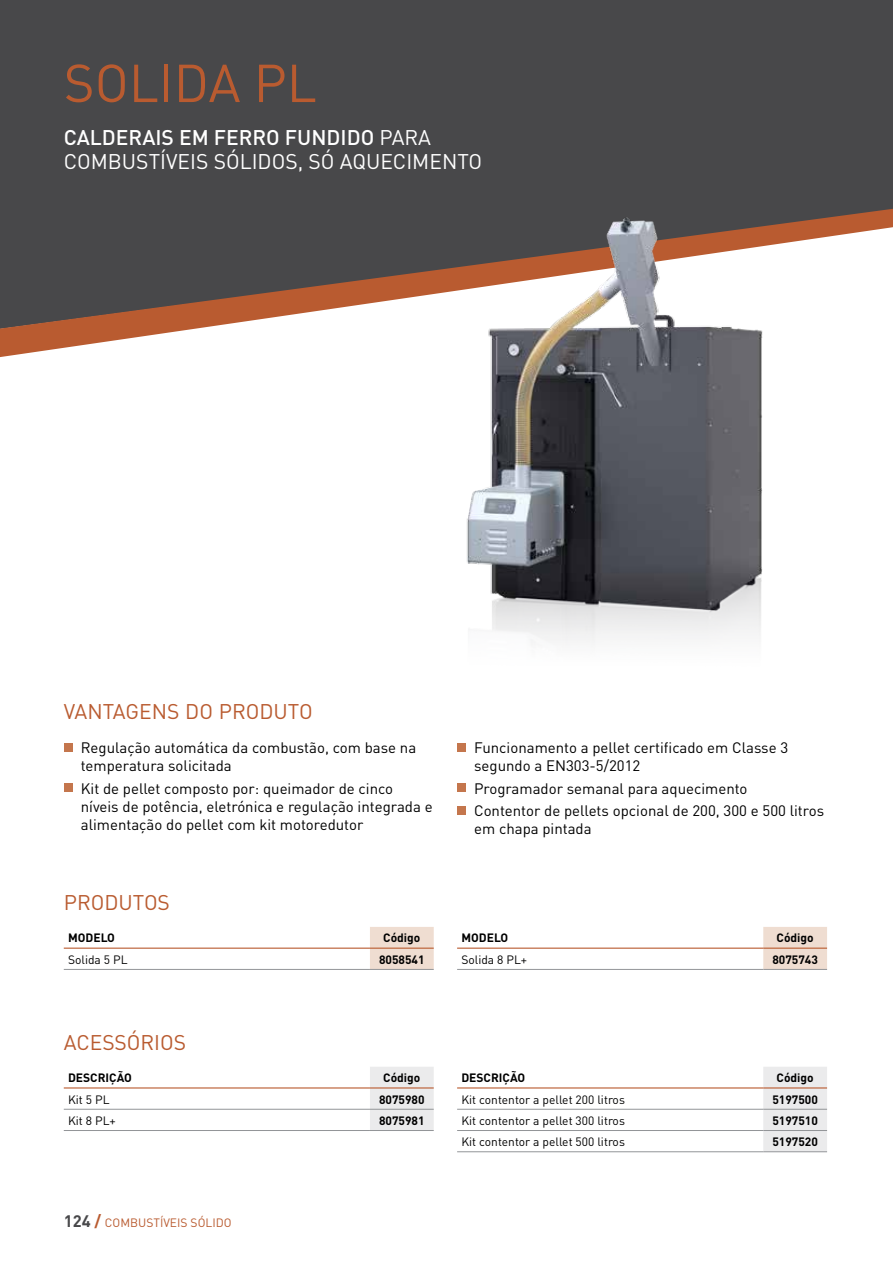
<style>
.page{position:relative;width:893px;height:1263px;background:#fff}
.page>*{position:absolute;margin:0;border:0;box-sizing:border-box;transform-origin:0 0}
.t1{font:52.5px "DIN";color:#b95b30}
.t2{font:21px "DIN";color:#b95b30}
.t3{font:21px "DIN";color:#fff}
.t4{font:500 21px "DIN";color:#fff}
.t5{font:15px/18px "DIN";color:#000}
.t6{font:12px "DIN";color:#000}
.t7{font:700 12px "DIN";color:#000}
.t8{font:12px "DIN";color:#b95b30}
.s1{font-weight:400}
.s2{font-weight:700;font-size:16.5px;color:#48484a}
.s3{font-weight:700;font-size:16.5px}
</style>
<div class="page">
<div style="left:0;top:0;width:893px;height:209px;background:#48484a"></div>
<svg style="left:0;top:209px;width:893px;height:148px;fill:#48484a"></svg>
<div style="left:64px;top:743px;width:8px;height:9px;background:#c4764d"></div>
<div style="left:64px;top:784px;width:8px;height:8px;background:#c4764d"></div>
<div style="left:457px;top:743px;width:9px;height:9px;background:#c4764d"></div>
<div style="left:457px;top:784px;width:9px;height:8px;background:#c4764d"></div>
<div style="left:457px;top:806px;width:9px;height:8px;background:#c4764d"></div>
<div style="left:370px;top:927px;width:64px;height:42px;background:#efddd1"></div>
<hr style="left:64px;top:969px;width:306px;height:1px;background:#939598">
<hr style="left:370px;top:969px;width:64px;height:1px;background:#939598">
<hr style="left:64px;top:947px;width:306px;height:2px;background:#b95b30">
<hr style="left:370px;top:947px;width:64px;height:2px;background:#b95b30">
<div style="left:763px;top:927px;width:64px;height:42px;background:#efddd1"></div>
<hr style="left:457px;top:969px;width:306px;height:1px;background:#939598">
<hr style="left:763px;top:969px;width:64px;height:1px;background:#939598">
<hr style="left:457px;top:947px;width:306px;height:2px;background:#b95b30">
<hr style="left:763px;top:947px;width:64px;height:2px;background:#b95b30">
<div style="left:763px;top:1067px;width:64px;height:84px;background:#ebebec"></div>
<hr style="left:457px;top:1109px;width:306px;height:1px;background:#939598">
<hr style="left:457px;top:1130px;width:306px;height:1px;background:#939598">
<hr style="left:457px;top:1087px;width:306px;height:1px;background:#b95b30">
<hr style="left:457px;top:1151px;width:306px;height:1px;background:#939598">
<hr style="left:763px;top:1109px;width:64px;height:1px;background:#939598">
<hr style="left:763px;top:1130px;width:64px;height:1px;background:#939598">
<hr style="left:763px;top:1151px;width:64px;height:1px;background:#939598">
<hr style="left:763px;top:1087px;width:64px;height:1px;background:#b95b30">
<div style="left:370px;top:1067px;width:64px;height:63px;background:#ebebec"></div>
<hr style="left:64px;top:1130px;width:306px;height:1px;background:#939598">
<hr style="left:64px;top:1109px;width:306px;height:1px;background:#939598">
<hr style="left:370px;top:1109px;width:64px;height:1px;background:#939598">
<hr style="left:370px;top:1130px;width:64px;height:1px;background:#939598">
<hr style="left:64px;top:1087px;width:306px;height:1px;background:#b95b30">
<hr style="left:370px;top:1087px;width:64px;height:1px;background:#b95b30">
<img style="left:360px;top:193px;width:511px;height:450px">
<h1 class="t1" style="left:64px;top:50px;width:254px">SOLIDA PL</h1>
<h2 class="t4" style="left:64px;top:124px;width:176px">CALDERAIS EM FERR</h2>
<h2 class="t4" style="left:266px;top:124px;width:164px">O FUNDI DO <span class="s1">para</span></h2>
<h2 class="t3" style="left:64px;top:148px;width:13px">combustíveis</h2>
<h2 class="t3" style="left:214px;top:148px;width:13px">sólidos</h2>
<h2 class="t3" style="left:298px;top:148px;width:82px">, só aquecime</h2>
<h2 class="t3" style="left:442px;top:148px;width:28px">nto</h2>
<h2 class="t2" style="left:64px;top:698px;width:250px">VANTAGENS DO PRODUTO</h2>
<p class="t5" style="left:81px;top:739px;width:337px">Regulação automática da combustão, com base na temperatura solicitada</p>
<p class="t5" style="left:81px;top:779px;width:353px">Kit de pellet composto por: queimador de cinco níveis de potência, eletrónica e regulação integrada e alimentação do pellet com kit motoredutor</p>
<h2 class="t2" style="left:64px;top:889px;width:108px">PRODUTOS</h2>
<p class="t7" style="left:68px;top:930px;width:48px">MODELO</p>
<p class="t7" style="left:383px;top:930px;width:39px">CÓDIGO</p>
<p class="t6" style="left:68px;top:952px;width:61px">Solida 5 PL</p>
<p class="t7" style="left:379px;top:952px;width:47px">8058541</p>
<h2 class="t2" style="left:64px;top:1029px;width:124px">ACESSÓRIOS</h2>
<p class="t7" style="left:68px;top:1070px;width:64px">DESCRIÇÃO</p>
<p class="t7" style="left:383px;top:1070px;width:39px">CÓDIGO</p>
<p class="t6" style="left:68px;top:1092px;width:43px">Kit 5 PL</p>
<p class="t7" style="left:379px;top:1091px;width:47px">8075980</p>
<p class="t6" style="left:68px;top:1113px;width:49px">Kit 8 PL+</p>
<p class="t7" style="left:379px;top:1113px;width:47px">8075981</p>
<p class="t8" style="left:64px;top:1215px;width:169px"><span class="s2">124</span> <span class="s3">/</span> COMBUSTÍVEIS SÓLIDO</p>
<p class="t5" style="left:474px;top:739px;width:316px">Funcionamento a pellet certificado em Classe 3 segundo a EN303-5/2012</p>
<p class="t5" style="left:474px;top:777px;width:351px;line-height:22.2px">Programador semanal para aquecimento<br>Contentor de pellets opcional de 200, 300 e 500 litros</p>
<p class="t5" style="left:474px;top:819px;width:119px">em chapa pintada</p>
<p class="t7" style="left:461px;top:930px;width:48px">MODELO</p>
<p class="t7" style="left:777px;top:930px;width:39px">CÓDIGO</p>
<p class="t6" style="left:461px;top:952px;width:67px">Solida 8 PL+</p>
<p class="t7" style="left:772px;top:952px;width:47px">8075743</p>
<p class="t7" style="left:461px;top:1070px;width:64px">DESCRIÇÃO</p>
<p class="t7" style="left:777px;top:1070px;width:39px">CÓDIGO</p>
<p class="t6" style="left:461px;top:1092px;width:165px">Kit contentor a pellet 200 litros</p>
<p class="t7" style="left:772px;top:1091px;width:47px">5197500</p>
<p class="t6" style="left:461px;top:1113px;width:165px">Kit contentor a pellet 300 litros</p>
<p class="t7" style="left:772px;top:1113px;width:47px">5197510</p>
<p class="t6" style="left:461px;top:1134px;width:165px">Kit contentor a pellet 500 litros</p>
<p class="t7" style="left:772px;top:1134px;width:47px">5197520</p>
</div>
